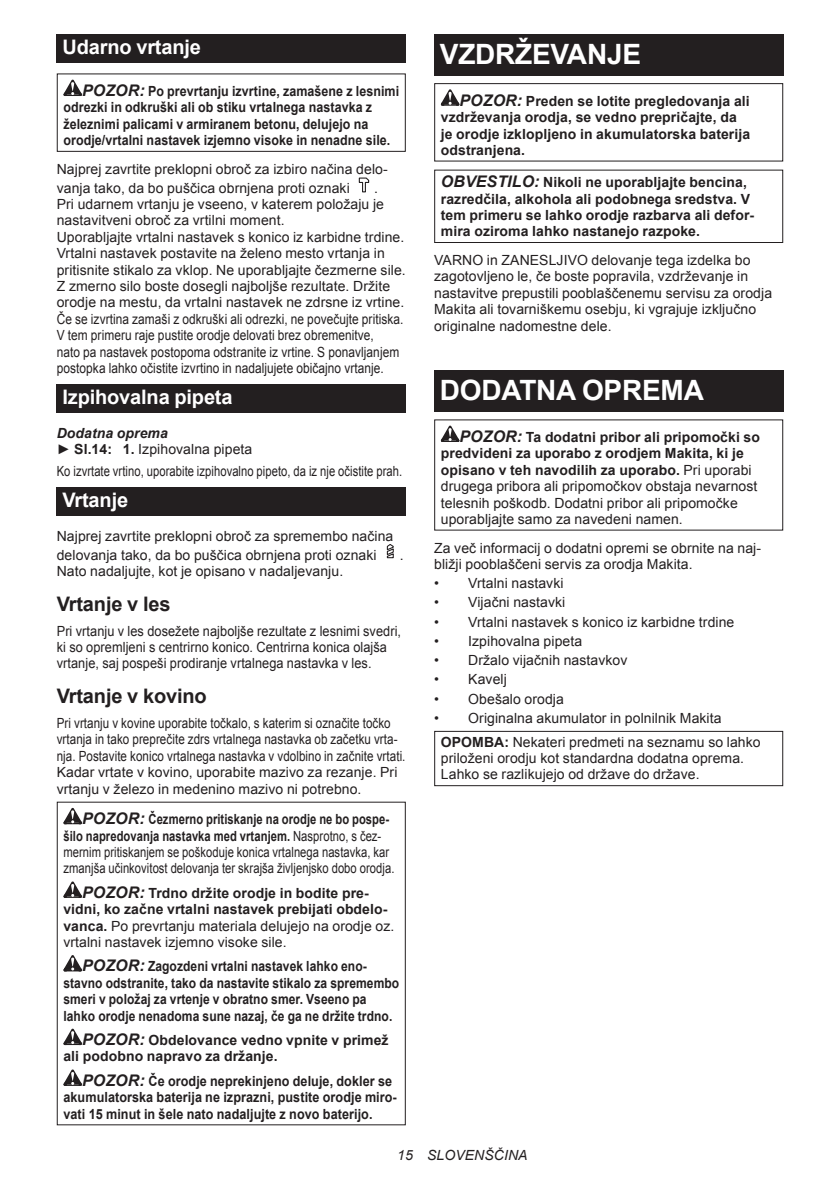
<style>
.page{position:relative;width:840px;height:1191px;background:#fff}
.page>*{position:absolute;margin:0;border:0;box-sizing:border-box;transform-origin:0 0}
.t1{font:700 28px "Arial";letter-spacing:-.01em;color:#fff}
.t2{font:700 20px "Arial";letter-spacing:-.01em;color:#fff}
.t3{font:700 20px "Arial";letter-spacing:-.01em;color:#231f20}
.t4{font:14px/16.4px "Arial";letter-spacing:.005em;color:#231f20}
.t5{font:700 14px/16.4px "Arial";letter-spacing:.005em;color:#231f20}
.t6{font:14px/16.4px "Arial";letter-spacing:.005em;color:#231f20;scale:.8 1}
.t7{font:14px/16.4px "Arial";letter-spacing:.005em;color:#231f20;scale:.83 1}
.t8{font:700 14px/16.4px "Arial";letter-spacing:.005em;color:#231f20;scale:.89 1}
.t9{font:700 14px/16.4px "Arial";letter-spacing:.005em;color:#231f20;scale:.86 1}
.t10{font:14px/16.4px "Arial";letter-spacing:.005em;color:#231f20;scale:.91 1}
.t11{font:700 14px/16.4px "Arial";letter-spacing:.005em;color:#231f20;scale:.9 1}
.t12{font:italic 14px "Arial";letter-spacing:.005em;color:#231f20}
.s1{font-style:italic;font-size:16px}
.s2{font-weight:700;font-style:italic}
.s3{font-weight:700}
.s4{font-weight:700;font-style:italic;font-size:16px}
.s5{font-weight:400}
</style>
<div class="page">
<div style="left:57px;top:34px;width:348px;height:29px;background:#231f20"></div>
<svg style="left:63px;top:80px;width:19px;height:16px"></svg>
<div style="left:57px;top:73px;width:348px;height:79px;border:1px solid #231f20"></div>
<svg style="left:358px;top:177px;width:12px;height:16px"></svg>
<div style="left:57px;top:384px;width:348px;height:29px;background:#231f20"></div>
<div style="left:57px;top:487px;width:348px;height:29px;background:#231f20"></div>
<svg style="left:386px;top:544px;width:8px;height:15px"></svg>
<svg style="left:63px;top:808px;width:19px;height:16px"></svg>
<svg style="left:63px;top:881px;width:19px;height:17px"></svg>
<svg style="left:63px;top:955px;width:19px;height:16px"></svg>
<svg style="left:63px;top:1028px;width:19px;height:17px"></svg>
<svg style="left:63px;top:1069px;width:19px;height:16px"></svg>
<div style="left:434px;top:34px;width:348px;height:41px;background:#231f20"></div>
<svg style="left:440px;top:89px;width:19px;height:17px"></svg>
<div style="left:434px;top:83px;width:348px;height:79px;border:1px solid #231f20"></div>
<div style="left:434px;top:170px;width:348px;height:73px;border:1px solid #231f20"></div>
<div style="left:434px;top:370px;width:348px;height:41px;background:#231f20"></div>
<svg style="left:440px;top:425px;width:19px;height:17px"></svg>
<div style="left:434px;top:731px;width:348px;height:55px;border:1px solid #231f20"></div>
<h2 class="t2" style="left:62px;top:34px;width:140px">Udarno vrtanje</h2>
<p class="t8" style="left:63px;top:83px;width:378px;text-indent:19px"><span class="s1">POZOR:</span> Po prevrtanju izvrtine, zamašene z lesnimi odrezki in odkruški ali ob stiku vrtalnega nastavka z železnimi palicami v armiranem betonu, delujejo na orodje/vrtalni nastavek izjemno visoke in nenadne sile.</p>
<p class="t4" style="left:57px;top:160px;width:332px;line-height:18.8px">Najprej zavrtite preklopni obroč za izbiro načina delo&shy;vanja tako, da bo puščica obrnjena proti oznaki</p>
<p class="t4" style="left:57px;top:180px;width:350px;text-indent:317px">.<br>Pri udarnem vrtanju je vseeno, v katerem položaju je nastavitveni obroč za vrtilni moment.<br>Uporabljajte vrtalni nastavek s konico iz karbidne trdine.<br>Vrtalni nastavek postavite na želeno mesto vrtanja in pritisnite stikalo za vklop. Ne uporabljajte čezmerne sile.<br>Z zmerno silo boste dosegli najboljše rezultate. Držite orodje na mestu, da vrtalni nastavek ne zdrsne iz vrtine.<br>Če se izvrtina zamaši z odkruški ali odrezki, ne povečujte pritiska.<br>V tem primeru raje pustite orodje delovati brez obremenitve,<br>nato pa nastavek postopoma odstranite iz vrtine. S ponavljanjem postopka lahko očistite izvrtino in nadaljujete običajno vrtanje.</p>
<h2 class="t2" style="left:62px;top:384px;width:172px">Izpihovalna pipeta</h2>
<p class="t4" style="left:57px;top:425px;width:197px"><span class="s2">Dodatna oprema<br></span>► <span class="s3">Sl.14: 1.</span> Izpihovalna pipeta</p>
<p class="t6" style="left:57px;top:463px;width:433px">Ko izvrtate vrtino, uporabite izpihovalno pipeto, da iz nje očistite prah.</p>
<h2 class="t2" style="left:62px;top:487px;width:67px">Vrtanje</h2>
<p class="t4" style="left:57px;top:526px;width:338px;line-height:18.8px">Najprej zavrtite preklopni obroč za spremembo načina delovanja tako, da bo puščica obrnjena proti oznaki</p>
<p class="t4" style="left:399px;top:546px;width:5px">.</p>
<p class="t4" style="left:57px;top:563px;width:288px">Nato nadaljujte, kot je opisano v nadaljevanju.</p>
<h2 class="t3" style="left:57px;top:590px;width:115px">Vrtanje v les</h2>
<p class="t10" style="left:57px;top:622px;width:380px">Pri vrtanju v les dosežete najboljše rezultate z lesnimi svedri, ki so opremljeni s centrirno konico. Centrirna konica olajša vrtanje, saj pospeši prodiranje vrtalnega nastavka v les.</p>
<h2 class="t3" style="left:57px;top:683px;width:151px">Vrtanje v kovino</h2>
<p class="t7" style="left:57px;top:715px;width:421px">Pri vrtanju v kovine uporabite točkalo, s katerim si označite točko vrtanja in tako preprečite zdrs vrtalnega nastavka ob začetku vrta&shy;nja. Postavite konico vrtalnega nastavka v vdolbino in začnite vrtati.<br>Kadar vrtate v kovino, uporabite mazivo za rezanje. Pri vrtanju v železo in medenino mazivo ni potrebno.</p>
<p class="t6" style="left:63px;top:811px;width:415px;text-indent:19px"><span class="s4">POZOR:</span> <span class="s3">Čezmerno pritiskanje na orodje ne bo pospe&shy;šilo napredovanja nastavka med vrtanjem.</span> Nasprotno, s čez&shy;mernim pritiskanjem se poškoduje konica vrtalnega nastavka, kar zmanjša učinkovitost delovanja ter skrajša življenjsko dobo orodja.</p>
<p class="t5" style="left:63px;top:885px;width:332px;text-indent:19px"><span class="s1">POZOR:</span> Trdno držite orodje in bodite pre&shy;vidni, ko začne vrtalni nastavek prebijati obdelo&shy;vanca. <span class="s5">Po prevrtanju materiala delujejo na orodje oz. vrtalni nastavek izjemno visoke sile.</span></p>
<p class="t9" style="left:63px;top:958px;width:392px;text-indent:19px"><span class="s1">POZOR:</span> Zagozdeni vrtalni nastavek lahko eno&shy;stavno odstranite, tako da nastavite stikalo za spremembo smeri v položaj za vrtenje v obratno smer. Vseeno pa lahko orodje nenadoma sune nazaj, če ga ne držite trdno.</p>
<p class="t5" style="left:63px;top:1032px;width:326px;text-indent:19px"><span class="s1">POZOR:</span> Obdelovance vedno vpnite v primež ali podobno napravo za držanje.</p>
<p class="t11" style="left:63px;top:1073px;width:371px;text-indent:19px"><span class="s1">POZOR:</span> Če orodje neprekinjeno deluje, dokler se akumulatorska baterija ne izprazni, pustite orodje miro&shy;vati 15 minut in šele nato nadaljujte z novo baterijo.</p>
<h1 class="t1" style="left:439px;top:35px;width:202px">VZDRŽEVANJE</h1>
<p class="t5" style="left:440px;top:93px;width:311px;text-indent:19px"><span class="s1">POZOR:</span> Preden se lotite pregledovanja ali vzdrževanja orodja, se vedno prepričajte, da je orodje izklopljeno in akumulatorska baterija odstranjena.</p>
<p class="t5" style="left:440px;top:174px;width:314px"><span class="s1">OBVESTILO:</span> Nikoli ne uporabljajte bencina, razredčila, alkohola ali podobnega sredstva. V tem primeru se lahko orodje razbarva ali defor&shy;mira oziroma lahko nastanejo razpoke.</p>
<p class="t4" style="left:434px;top:252px;width:339px">VARNO in ZANESLJIVO delovanje tega izdelka bo zagotovljeno le, če boste popravila, vzdrževanje in nastavitve prepustili pooblaščenemu servisu za orodja Makita ali tovarniškemu osebju, ki vgrajuje izključno originalne nadomestne dele.</p>
<h1 class="t1" style="left:439px;top:371px;width:265px">DODATNA OPREMA</h1>
<p class="t4" style="left:440px;top:429px;width:320px;text-indent:19px"><span class="s4">POZOR:</span> <span class="s3">Ta dodatni pribor ali pripomočki so predvideni za uporabo z orodjem Makita, ki je opisano v teh navodilih za uporabo.</span> Pri uporabi drugega pribora ali pripomočkov obstaja nevarnost telesnih poškodb. Dodatni pribor ali pripomočke uporabljajte samo za navedeni namen.</p>
<p class="t4" style="left:434px;top:539px;width:328px">Za več informacij o dodatni opremi se obrnite na naj&shy;bližji pooblaščeni servis za orodja Makita.</p>
<p class="t4" style="left:434px;top:575px;width:131px">• Vrtalni nastavki</p>
<p class="t4" style="left:434px;top:594px;width:133px">• Vijačni nastavki</p>
<p class="t4" style="left:434px;top:613px;width:301px">• Vrtalni nastavek s konico iz karbidne trdine</p>
<p class="t4" style="left:434px;top:633px;width:149px">• Izpihovalna pipeta</p>
<p class="t4" style="left:434px;top:652px;width:195px">• Držalo vijačnih nastavkov</p>
<p class="t4" style="left:434px;top:671px;width:74px">• Kavelj</p>
<p class="t4" style="left:434px;top:690px;width:131px">• Obešalo orodja</p>
<p class="t4" style="left:440px;top:706px;width:321px;line-height:23.8px;text-indent:-7px">• Originalna akumulator in polnilnik Makita<br><span class="s3">OPOMBA:</span> Nekateri predmeti na seznamu so lahko</p>
<p class="t4" style="left:440px;top:750px;width:304px">priloženi orodju kot standardna dodatna oprema.<br>Lahko se razlikujejo od države do države.</p>
<p class="t12" style="left:397px;top:1146px;width:132px">15 SLOVENŠČINA</p>
</div>
